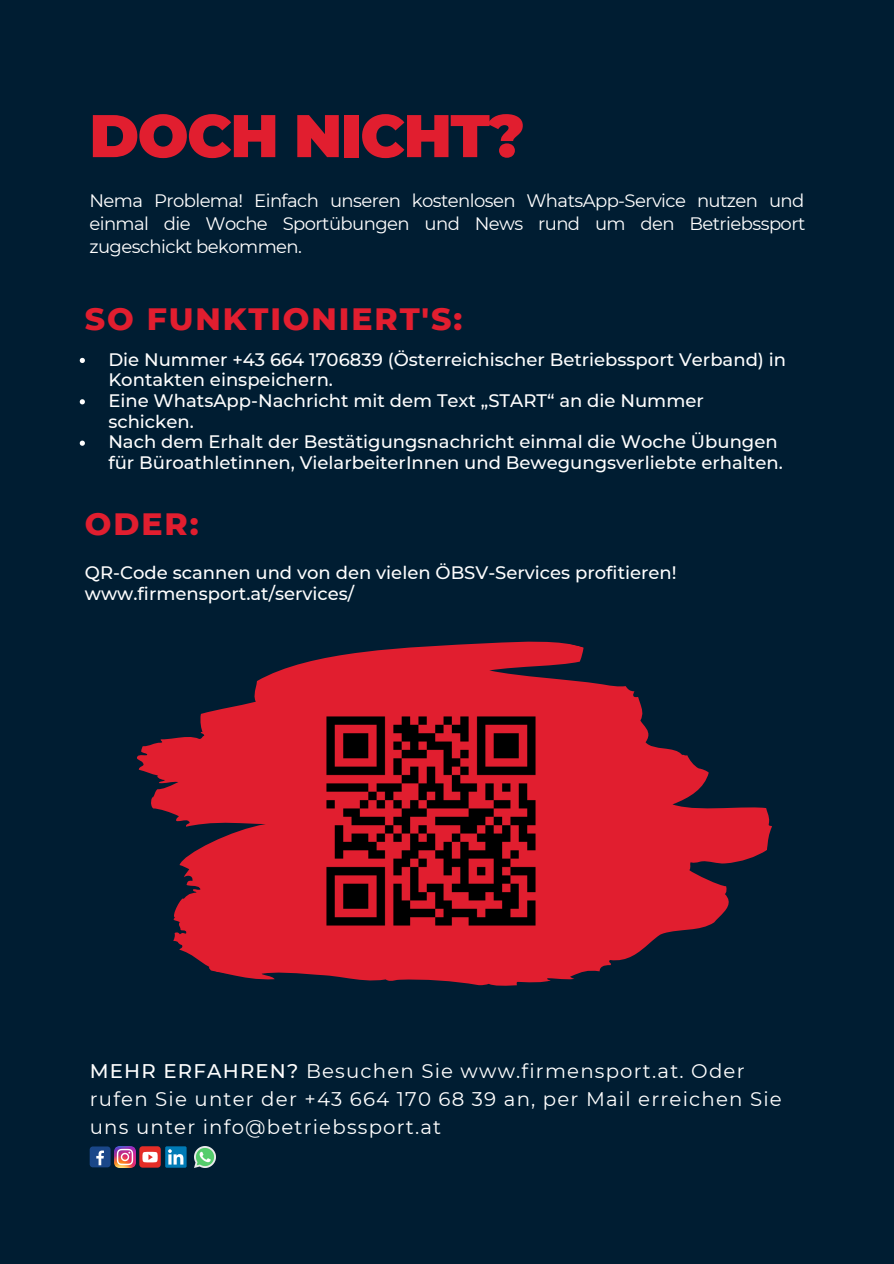
<style>
.page{position:relative;width:894px;height:1264px;background:#fff}
.page>*{position:absolute;margin:0;border:0;box-sizing:border-box;transform-origin:0 0}
.t1{font:900 60px "Montserrat";letter-spacing:-.025em;color:#e11e2f}
.t2{font:800 31.5px "Montserrat";letter-spacing:.06em;color:#e11e2f}
.t3{font:19.8px/27.9px "Montserrat";letter-spacing:.06em;color:#fefefe}
.t4{font:500 18px/20.7px "Montserrat";color:#fefefe}
.t5{font:18px/22.5px "Montserrat";letter-spacing:-.03em;color:#fff;text-align:justify}
.s1{font-weight:500}
</style>
<div class="page">
<div style="left:0;top:0;width:893px;height:1263px;background:#001d32"></div>
<div style="left:139px;top:1146px;width:22px;height:21px;background:#e52d27;border-radius:3px"></div>
<svg style="left:142px;top:1151px;width:16px;height:11px"></svg>
<div style="left:90px;top:1146px;width:20px;height:21px;background:#1a4789;border-radius:3px"></div>
<svg style="left:96px;top:1150px;width:8px;height:15px"></svg>
<img style="left:114px;top:1146px;width:21px;height:21px">
<div style="left:165px;top:1146px;width:21px;height:21px;background:#007bb6;border-radius:2px"></div>
<svg style="left:168px;top:1149px;width:15px;height:15px"></svg>
<svg style="left:137px;top:641px;width:634px;height:345px;fill:#e11e2f"></svg>
<img style="left:293px;top:683px;width:275px;height:275px">
<img style="left:194px;top:1146px;width:22px;height:21px">
<svg style="left:80px;top:358px;width:5px;height:5px"></svg>
<svg style="left:80px;top:399px;width:5px;height:5px"></svg>
<svg style="left:80px;top:440px;width:5px;height:6px"></svg>
<h1 class="t1" style="left:89px;top:99px;width:436px">DOCH NICHT?</h1>
<p class="t5" style="left:89px;top:190px;width:717px">Nema Problema! Einfach unseren kostenlosen WhatsApp-Service nutzen und einmal die Woche Sportübungen und News rund um den Betriebssport zugeschickt bekommen.</p>
<h2 class="t2" style="left:85px;top:299px;width:379px">SO FUNKTIONIERT'S:</h2>
<p class="t4" style="left:108px;top:349px;width:679px">Die Nummer +43 664 1706839 (Österreichischer Betriebssport Verband) in Kontakten einspeichern.<br>Eine WhatsApp-Nachricht mit dem Text „START“ an die Nummer schicken.<br>Nach dem Erhalt der Bestätigungsnachricht einmal die Woche Übungen für Büroathletinnen, VielarbeiterInnen und Bewegungsverliebte erhalten.</p>
<h2 class="t2" style="left:85px;top:504px;width:115px">ODER:</h2>
<p class="t4" style="left:85px;top:562px;width:593px">QR-Code scannen und von den vielen ÖBSV-Services profitieren! www.firmensport.at/services/</p>
<p class="t3" style="left:90px;top:1056px;width:693px"><span class="s1">MEHR ERFAHREN?</span> Besuchen Sie www.firmensport.at. Oder rufen Sie unter der +43 664 170 68 39 an, per Mail erreichen Sie uns unter info@betriebssport.at</p>
</div>
